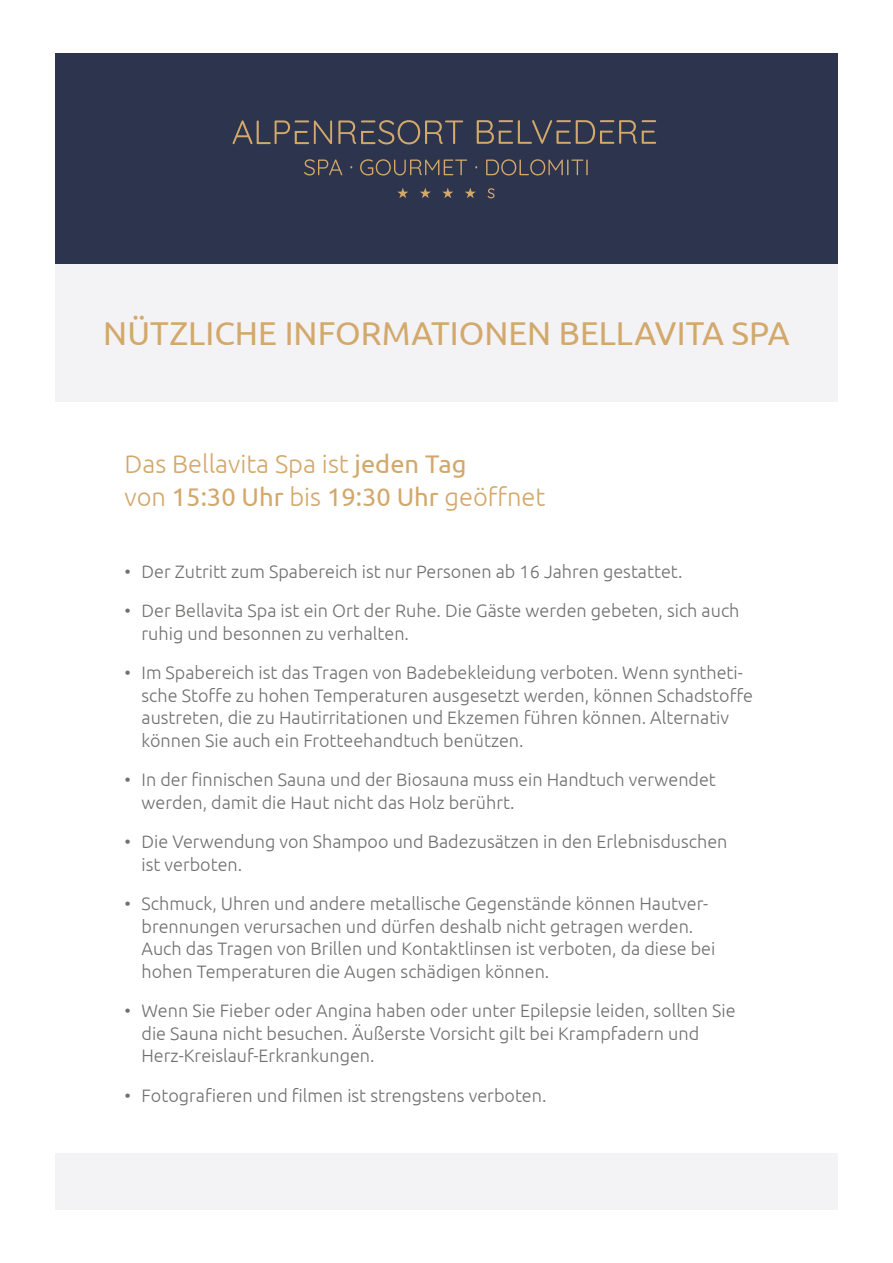
<style>
.page{position:relative;width:893px;height:1263px;background:#fff}
.page>*{position:absolute;margin:0;border:0;box-sizing:border-box;transform-origin:0 0}
.t1{font:33px "Ubuntu";color:#d3a86b}
.txt{font:25.5px "Ubuntu";color:#d3a86b}
.txt-2{font:300 25.5px "Ubuntu";color:#d3a86b}
.t2{font:300 18px/22.5px "Ubuntu";color:#70706f}
.s1{font-weight:400}
.s2{font-weight:300}
</style>
<div class="page">
<div style="left:55px;top:1153px;width:783px;height:56px;background:#f3f2f5"></div>
<div style="left:55px;top:53px;width:783px;height:212px;background:#2c354d"></div>
<div style="left:55px;top:265px;width:783px;height:137px;background:#f3f2f5"></div>
<svg style="left:304px;top:159px;width:284px;height:16px"></svg>
<svg style="left:233px;top:120px;width:230px;height:24px"></svg>
<svg style="left:477px;top:120px;width:179px;height:24px"></svg>
<svg style="left:397px;top:188px;width:11px;height:10px"></svg>
<svg style="left:420px;top:188px;width:11px;height:10px"></svg>
<svg style="left:465px;top:188px;width:11px;height:10px"></svg>
<svg style="left:442px;top:188px;width:11px;height:10px"></svg>
<svg style="left:488px;top:188px;width:6px;height:10px"></svg>
<p class="t1" style="left:103px;top:313px;width:688px">NÜTZLICHE INFORMATIONEN BELLAVITA SPA</p>
<p class="txt-2" style="left:125px;top:449px;width:343px">Das Bellavita Spa ist <span class="s1">jeden Tag</span></p>
<p class="txt" style="left:125px;top:482px;width:422px"><span class="s2">von</span> 15:30 Uhr <span class="s2">bis</span> 19:30 Uhr <span class="s2">geöffnet</span></p>
<p class="t2" style="left:125px;top:560px;width:559px">• Der Zutritt zum Spabereich ist nur Personen ab 16 Jahren gestattet.</p>
<p class="t2" style="left:142px;top:599px;width:599px;text-indent:-17px">• Der Bellavita Spa ist ein Ort der Ruhe. Die Gäste werden gebeten, sich auch ruhig und besonnen zu verhalten.</p>
<p class="t2" style="left:142px;top:661px;width:613px;text-indent:-17px">• Im Spabereich ist das Tragen von Badebekleidung verboten. Wenn syntheti&shy;sche Stoffe zu hohen Temperaturen ausgesetzt werden, können Schadstoffe austreten, die zu Hautirritationen und Ekzemen führen können. Alternativ können Sie auch ein Frotteehandtuch benützen.</p>
<p class="t2" style="left:142px;top:768px;width:576px;text-indent:-17px">• In der finnischen Sauna und der Biosauna muss ein Handtuch verwendet werden, damit die Haut nicht das Holz berührt.</p>
<p class="t2" style="left:142px;top:830px;width:587px;text-indent:-17px">• Die Verwendung von Shampoo und Badezusätzen in den Erlebnisduschen ist verboten.</p>
<p class="t2" style="left:142px;top:892px;width:575px;text-indent:-17px">• Schmuck, Uhren und andere metallische Gegenstände können Hautver&shy;brennungen verursachen und dürfen deshalb nicht getragen werden.<br>Auch das Tragen von Brillen und Kontaktlinsen ist verboten, da diese bei hohen Temperaturen die Augen schädigen können.</p>
<p class="t2" style="left:142px;top:999px;width:595px;text-indent:-17px">• Wenn Sie Fieber oder Angina haben oder unter Epilepsie leiden, sollten Sie die Sauna nicht besuchen. Äußerste Vorsicht gilt bei Krampfadern und<br>Herz-Kreislauf-Erkrankungen.</p>
<p class="t2" style="left:125px;top:1084px;width:423px">• Fotografieren und filmen ist strengstens verboten.</p>
</div>
